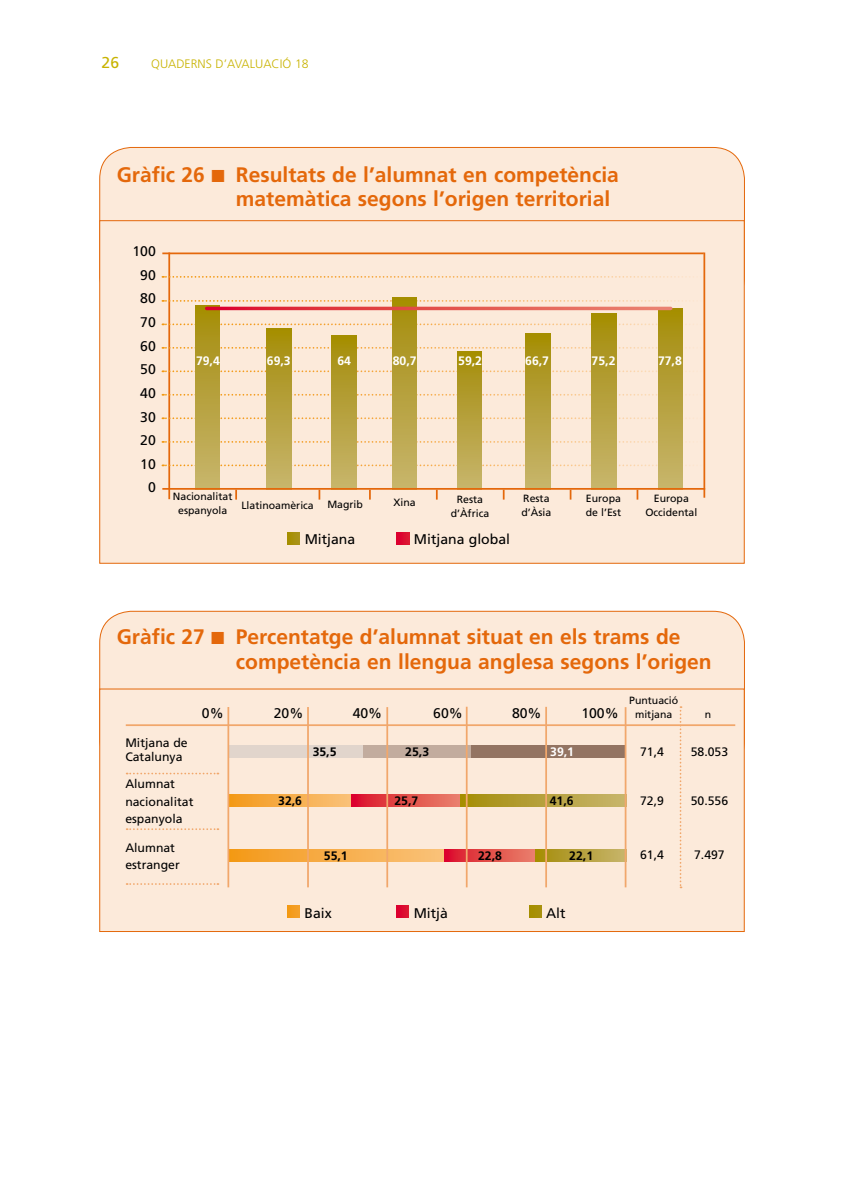
<style>
.page{position:relative;width:844px;height:1191px;background:#fff}
.page>*{position:absolute;margin:0;border:0;box-sizing:border-box;transform-origin:0 0}
.t1{font:700 21px/24.5px "Frutiger";color:#e4680b}
.t2{font:15.75px "Frutiger";color:#c8b300}
.t3{font:14px/23.6px "Frutiger";color:#000;text-align:right}
.t4{font:12.25px/17.5px "Frutiger";color:#000}
.t5{font:700 12.25px "Frutiger";color:#fff}
.t6{font:700 12.25px "Frutiger";color:#000}
.t7{font:300 12.25px "Frutiger";color:#c8b300}
.t8{font:10.5px/14px "Frutiger";color:#000;text-align:center}
.s1{color:#fff}
.s2{font-size:14px}
</style>
<div class="page">
<div style="left:100px;top:611px;width:644px;height:161px;background:#fceada;border-radius:32px"></div>
<div style="left:99px;top:688px;width:645px;height:244px;background:#fceada;border:1px solid #e4680b"></div>
<hr style="left:126px;top:724px;width:609px;height:2px;background:#f1a76b">
<svg style="left:127px;top:772px;width:91px;height:2px"></svg>
<svg style="left:127px;top:828px;width:91px;height:2px"></svg>
<div style="left:228px;top:745px;width:136px;height:12px;background:#e1d5cc"></div>
<div style="left:363px;top:745px;width:108px;height:12px;background:#c2ac9e"></div>
<div style="left:471px;top:745px;width:154px;height:12px;background:#937462"></div>
<svg style="left:229px;top:794px;width:123px;height:12px"></svg>
<svg style="left:352px;top:794px;width:108px;height:12px"></svg>
<svg style="left:460px;top:794px;width:164px;height:12px;background:#b6a13b"></svg>
<svg style="left:229px;top:849px;width:215px;height:13px;background:#f6ad49"></svg>
<svg style="left:444px;top:849px;width:91px;height:13px"></svg>
<svg style="left:535px;top:849px;width:89px;height:13px"></svg>
<svg style="left:127px;top:883px;width:91px;height:2px"></svg>
<hr style="left:227px;top:707px;width:2px;height:180px;background:#f1a76b">
<hr style="left:307px;top:707px;width:2px;height:180px;background:#f1a76b">
<hr style="left:386px;top:707px;width:2px;height:180px;background:#f1a76b">
<hr style="left:465px;top:706px;width:2px;height:181px;background:#f1a76b">
<hr style="left:545px;top:707px;width:2px;height:180px;background:#f1a76b">
<hr style="left:624px;top:707px;width:2px;height:180px;background:#f1a76b">
<svg style="left:679px;top:706px;width:2px;height:182px"></svg>
<div style="left:100px;top:147px;width:644px;height:161px;background:#fceada;border-radius:32px"></div>
<div style="left:99px;top:220px;width:645px;height:344px;background:#fceada;border:1px solid #e4680b"></div>
<hr style="left:168px;top:252px;width:2px;height:247px;background:#e4680b">
<svg style="left:162px;top:464px;width:528px;height:2px"></svg>
<svg style="left:162px;top:417px;width:528px;height:2px"></svg>
<svg style="left:162px;top:370px;width:528px;height:2px"></svg>
<svg style="left:162px;top:394px;width:528px;height:2px"></svg>
<svg style="left:162px;top:441px;width:521px;height:2px"></svg>
<svg style="left:162px;top:347px;width:528px;height:2px"></svg>
<svg style="left:162px;top:300px;width:521px;height:2px"></svg>
<svg style="left:162px;top:276px;width:528px;height:2px"></svg>
<hr style="left:162px;top:252px;width:541px;height:2px;background:#e4680b">
<svg style="left:162px;top:323px;width:528px;height:2px"></svg>
<svg style="left:235px;top:490px;width:2px;height:9px"></svg>
<svg style="left:318px;top:490px;width:2px;height:9px"></svg>
<svg style="left:502px;top:490px;width:2px;height:9px"></svg>
<svg style="left:569px;top:490px;width:2px;height:9px"></svg>
<svg style="left:636px;top:490px;width:2px;height:9px"></svg>
<div style="left:266px;top:328px;width:25px;height:161px;background:linear-gradient(to bottom,#a58d08,#c7b56e)"></div>
<div style="left:331px;top:336px;width:25px;height:153px;background:linear-gradient(to bottom,#a58d08,#c7b56e)"></div>
<div style="left:392px;top:297px;width:24px;height:192px;background:linear-gradient(to bottom,#a58d09,#c7b56d)"></div>
<div style="left:457px;top:351px;width:24px;height:138px;background:linear-gradient(to bottom,#a58d08,#c7b56d)"></div>
<div style="left:525px;top:334px;width:25px;height:155px;background:linear-gradient(to bottom,#a58d08,#c7b56e)"></div>
<div style="left:591px;top:313px;width:25px;height:176px;background:linear-gradient(to bottom,#a58d08,#c7b56d)"></div>
<div style="left:657px;top:308px;width:25px;height:181px;background:linear-gradient(to bottom,#a58d08,#c7b56e)"></div>
<div style="left:195px;top:305px;width:24px;height:184px;background:linear-gradient(to bottom,#a58c08,#c7b66d)"></div>
<hr style="left:206px;top:307px;width:464px;height:3px;background:#fff">
<hr style="left:162px;top:488px;width:543px;height:2px;background:#e4680b">
<hr style="left:703px;top:252px;width:2px;height:246px;background:#e4680b">
<p class="t2" style="left:102px;top:53px;width:19px">26</p>
<p class="t7" style="left:151px;top:57px;width:41px">QUADERNS</p>
<p class="t7" style="left:215px;top:57px;width:56px">D’AVALUACIÓ</p>
<p class="t7" style="left:295px;top:57px;width:15px">18</p>
<p class="t1" style="left:236px;top:162px;width:384px;text-indent:-119px">Gràfic 26 ■ Resultats de l’alumnat en competència matemàtica segons l’origen territorial</p>
<p class="t3" style="left:132px;top:239px;width:25px">100<br>90<br>80<br>70<br>60<br>50<br>40<br>30<br>20<br>10<br>0</p>
<p class="t8" style="left:173px;top:489px;width:61px">Nacionalitat espanyola</p>
<p class="t8" style="left:241px;top:498px;width:74px">Llatinoamèrica</p>
<p class="t8" style="left:327px;top:497px;width:37px">Magrib</p>
<p class="t8" style="left:393px;top:495px;width:24px">Xina</p>
<p class="t8" style="left:450px;top:492px;width:40px">Resta d’Àfrica</p>
<p class="t8" style="left:521px;top:491px;width:31px;text-align:left">Resta d’Àsia</p>
<p class="t8" style="left:585px;top:491px;width:37px;text-align:left">Europa de l’Est</p>
<p class="t8" style="left:645px;top:491px;width:53px">Europa<br>Occidental</p>
<p class="t5" style="left:196px;top:354px;width:25px">79,4</p>
<p class="t5" style="left:267px;top:354px;width:25px">69,3</p>
<p class="t5" style="left:337px;top:354px;width:15px">64</p>
<p class="t5" style="left:392px;top:354px;width:25px">80,7</p>
<p class="t5" style="left:458px;top:354px;width:25px">59,2</p>
<p class="t5" style="left:525px;top:354px;width:25px">66,7</p>
<p class="t5" style="left:591px;top:354px;width:25px">75,2</p>
<p class="t5" style="left:657px;top:354px;width:25px">77,8</p>
<p class="t3" style="left:287px;top:527px;width:70px"><span class="s1">■</span> Mitjana</p>
<p class="t3" style="left:396px;top:527px;width:115px"><span class="s1">■</span> Mitjana global</p>
<p class="t1" style="left:236px;top:625px;width:477px;text-indent:-119px">Gràfic 27 ■ Percentatge d’alumnat situat en els trams de competència en llengua anglesa segons l’origen</p>
<p class="t8" style="left:629px;top:694px;width:51px">Puntuació</p>
<p class="t4" style="left:125px;top:736px;width:64px;line-height:14px">Mitjana de<br>Catalunya</p>
<p class="t4" style="left:125px;top:775px;width:70px">Alumnat nacionalitat espanyola</p>
<p class="t4" style="left:125px;top:839px;width:56px">Alumnat estranger</p>
<p class="t3" style="left:202px;top:702px;width:23px">0%</p>
<p class="t3" style="left:274px;top:702px;width:31px">20%</p>
<p class="t3" style="left:352px;top:702px;width:31px">40%</p>
<p class="t3" style="left:433px;top:702px;width:31px">60%</p>
<p class="t3" style="left:512px;top:702px;width:31px">80%</p>
<p class="t8" style="left:581px;top:708px;width:93px"><span class="s2">100%</span> mitjana</p>
<p class="t8" style="left:704px;top:708px;width:8px">n</p>
<p class="t6" style="left:312px;top:744px;width:25px">35,5</p>
<p class="t6" style="left:405px;top:744px;width:25px">25,3</p>
<p class="t5" style="left:550px;top:744px;width:25px">39,1</p>
<p class="t6" style="left:278px;top:793px;width:25px">32,6</p>
<p class="t6" style="left:394px;top:793px;width:25px">25,7</p>
<p class="t6" style="left:549px;top:793px;width:25px">41,6</p>
<p class="t4" style="left:640px;top:743px;width:25px">71,4</p>
<p class="t4" style="left:640px;top:792px;width:25px">72,9</p>
<p class="t4" style="left:690px;top:743px;width:39px">58.053</p>
<p class="t4" style="left:690px;top:792px;width:39px">50.556</p>
<p class="t6" style="left:324px;top:848px;width:25px">55,1</p>
<p class="t6" style="left:478px;top:848px;width:25px">22,8</p>
<p class="t6" style="left:569px;top:848px;width:25px">22,1</p>
<p class="t4" style="left:640px;top:846px;width:25px">61,4</p>
<p class="t4" style="left:694px;top:846px;width:32px">7.497</p>
<p class="t3" style="left:287px;top:901px;width:46px"><span class="s1">■</span> Baix</p>
<p class="t3" style="left:396px;top:901px;width:53px"><span class="s1">■</span> Mitjà</p>
<p class="t3" style="left:528px;top:901px;width:39px"><span class="s1">■</span> Alt</p>
</div>
